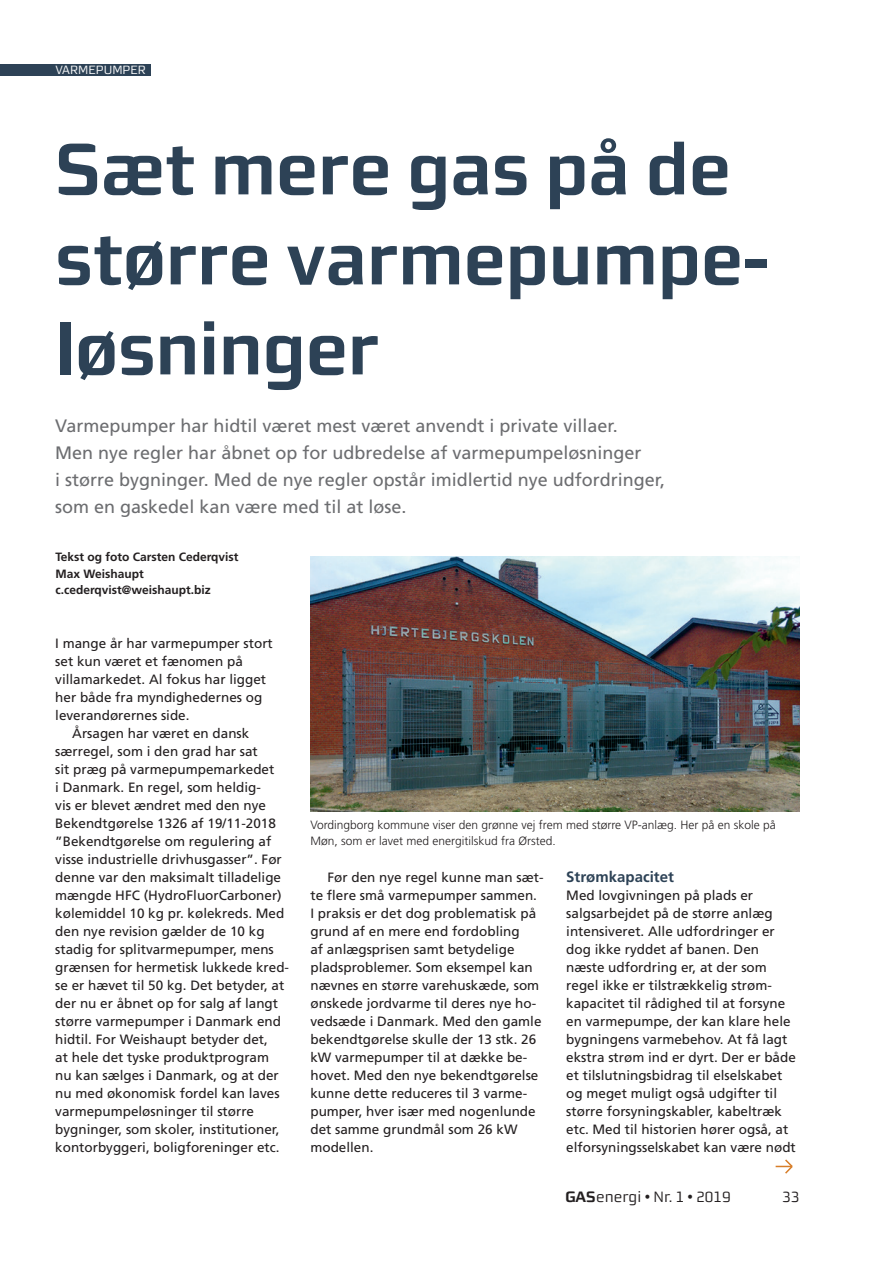
<style>
.page{position:relative;width:893px;height:1263px;background:#fff}
.page>*{position:absolute;margin:0;border:0;box-sizing:border-box;transform-origin:0 0}
.Rubrik_60{font:700 72px/90px "Morgan Sans";color:#2d4256}
.Fakta_14{font:18px/27px "Frutiger LT";color:#6c6d70}
.t1{font:15px "Morgan Sans";color:#231f20}
.Brødtekst{font:700 15px "Frutiger LT";color:#2d4256}
.Brødtekst-2{font:13.5px/18px "Frutiger LT";color:#231f20}
._1__afsnit{font:13.5px/18px "Frutiger LT";color:#231f20}
.billedtekst{font:300 12px/16.5px "Frutiger LT";color:#231f20}
.Fakta_14-2{font:700 12px/16.5px "Frutiger LT";color:#231f20}
.t2{font:12px "Morgan Sans";color:#fff}
.s1{font-weight:700}
</style>
<div class="page">
<div style="left:0;top:64px;width:151px;height:12px;background:#2d4256"></div>
<img style="left:310px;top:556px;width:489px;height:255px">
<svg style="left:776px;top:1159px;width:17px;height:15px"></svg>
<p class="t2" style="left:55px;top:63px;width:92px">VARMEPUMPER</p>
<p class="Rubrik_60" style="left:55px;top:123px;width:716px">Sæt mere gas på de større varmepumpe&shy;løsninger</p>
<p class="Fakta_14" style="left:55px;top:412px;width:611px">Varmepumper har hidtil været mest været anvendt i private villaer.<br>Men nye regler har åbnet op for udbredelse af varmepumpeløsninger<br>i større bygninger. Med de nye regler opstår imidlertid nye udfordringer, som en gaskedel kan være med til at løse.</p>
<p class="Fakta_14-2" style="left:55px;top:549px;width:185px">Tekst og foto Carsten Cederqvist<br>Max Weishaupt c.cederqvist@weishaupt.biz</p>
<p class="_1__afsnit" style="left:55px;top:634px;width:219px">I mange år har varmepumper stort set kun været et fænomen på villamarkedet. Al fokus har ligget her både fra myndighedernes og leverandørernes side.</p>
<p class="Brødtekst-2" style="left:55px;top:724px;width:235px;text-indent:17px">Årsagen har været en dansk særregel, som i den grad har sat<br>sit præg på varmepumpemarkedet<br>i Danmark. En regel, som heldig-<br>vis er blevet ændret med den nye Bekendtgørelse 1326 af 19/11-2018 ”Bekendtgørelse om regulering af visse industrielle drivhusgasser”. Før denne var den maksimalt tilladelige mængde HFC (HydroFluorCarboner) kølemiddel 10 kg pr. kølekreds. Med den nye revision gælder de 10 kg stadig for splitvarmepumper, mens grænsen for hermetisk lukkede kred&shy;se er hævet til 50 kg. Det betyder, at der nu er åbnet op for salg af langt større varmepumper i Danmark end hidtil. For Weishaupt betyder det,<br>at hele det tyske produktprogram<br>nu kan sælges i Danmark, og at der nu med økonomisk fordel kan laves varmepumpeløsninger til større bygninger, som skoler, institutioner, kontorbyggeri, boligforeninger etc.</p>
<p class="billedtekst" style="left:310px;top:816px;width:467px">Vordingborg kommune viser den grønne vej frem med større VP-anlæg. Her på en skole på<br>Møn, som er lavet med energitilskud fra Ørsted.</p>
<p class="Brødtekst-2" style="left:310px;top:868px;width:235px;text-indent:17px">Før den nye regel kunne man sæt&shy;te flere små varmepumper sammen.<br>I praksis er det dog problematisk på grund af en mere end fordobling<br>af anlægsprisen samt betydelige pladsproblemer. Som eksempel kan nævnes en større varehuskæde, som ønskede jordvarme til deres nye ho&shy;vedsæde i Danmark. Med den gamle bekendtgørelse skulle der 13 stk. 26 kW varmepumper til at dække be&shy;hovet. Med den nye bekendtgørelse kunne dette reduceres til 3 varme&shy;pumper, hver især med nogenlunde det samme grundmål som 26 kW modellen.</p>
<p class="Brødtekst" style="left:566px;top:868px;width:109px">Strømkapacitet</p>
<p class="_1__afsnit" style="left:566px;top:886px;width:231px">Med lovgivningen på plads er salgsarbejdet på de større anlæg intensiveret. Alle udfordringer er dog ikke ryddet af banen. Den næste udfordring er, at der som regel ikke er tilstrækkelig strøm&shy;kapacitet til rådighed til at forsyne en varmepumpe, der kan klare hele bygningens varmebehov. At få lagt ekstra strøm ind er dyrt. Der er både et tilslutningsbidrag til elselskabet og meget muligt også udgifter til større forsyningskabler, kabeltræk etc. Med til historien hører også, at elforsyningsselskabet kan være nødt</p>
<p class="t1" style="left:566px;top:1188px;width:167px"><span class="s1">GAS</span>energi • Nr. 1 • 2019</p>
<p class="t1" style="left:782px;top:1188px;width:19px">33</p>
</div>
